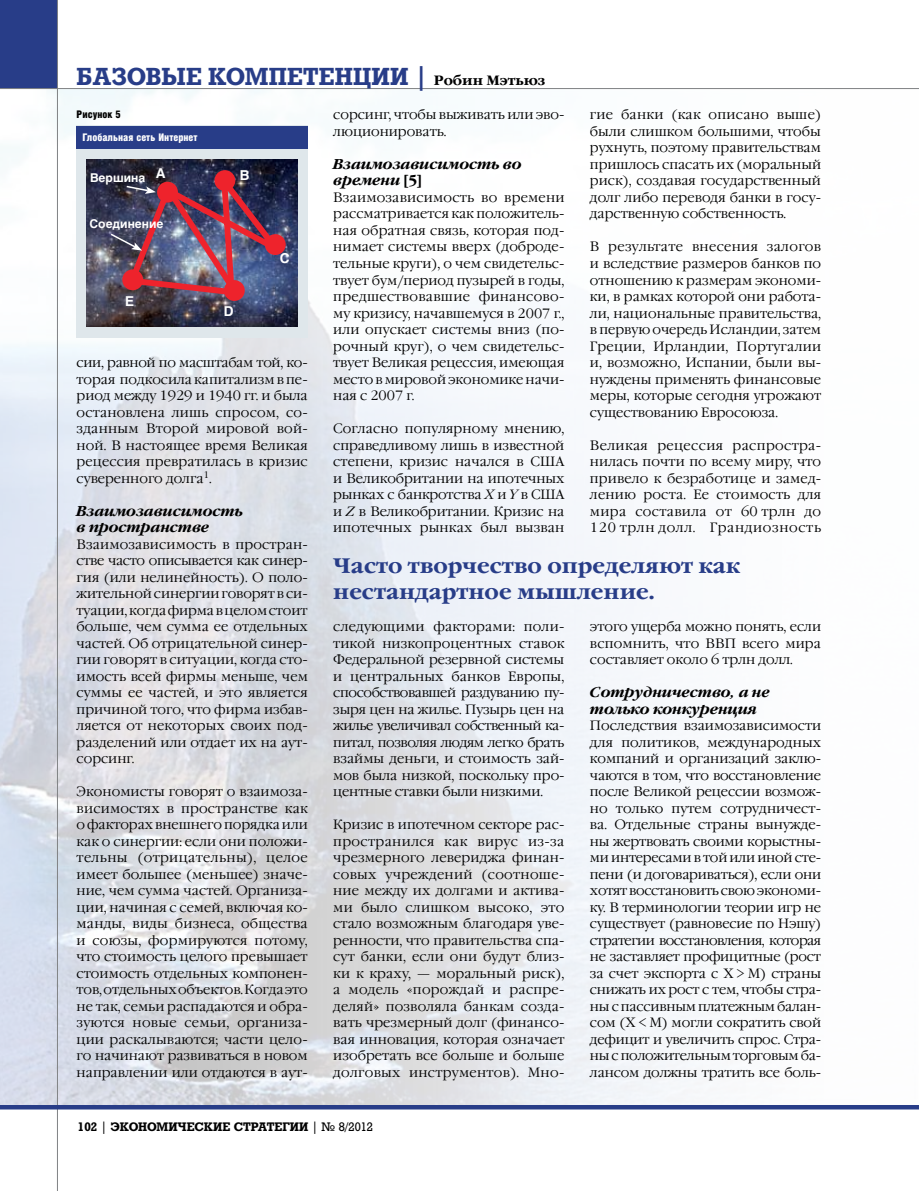
<style>
.page{position:relative;width:919px;height:1191px;background:#fff}
.page>*{position:absolute;margin:0;border:0;box-sizing:border-box;transform-origin:0 0}
.t1{font:700 24px "Rodeo";letter-spacing:.01em;color:#283d88}
.t2{font:700 21px/25.5px "Garamond C";color:#283d88}
.t3{font:italic 700 14.25px/16.5px "Garamond C";color:#000}
.t4{font:300 13.5px/16.5px "Garamond C";color:#000;text-align:justify}
.t5{font:700 13.5px "Helios";color:#fff}
.t6{font:700 12px "Rodeo";color:#000}
.t7{font:700 12px "Helios";color:#fff}
.t8{font:12px "Rodeo";color:#000}
.t9{font:900 10.5px "Helios Cond";color:#fff}
.t10{font:900 10.5px "Helios Cond";color:#000}
.s1{font-family:"Garamond C";font-size:13.5px;color:#000}
.s2{font-style:normal}
.s3{font-style:italic}
.s4{font-weight:400}
.s5{font-weight:700}
</style>
<div class="page">
<img style="left:0;top:89px;width:692px;height:1016px">
<div style="left:0;top:0;width:58px;height:89px;background:#283d88"></div>
<hr style="left:57px;top:0;width:1px;height:1191px;background:#808284">
<hr style="left:0;top:88px;width:918px;height:1px;background:#808284">
<hr style="left:0;top:1105px;width:918px;height:4px;background:#283d88">
<div style="left:77px;top:126px;width:231px;height:212px;background:#dfe7eb"></div>
<div style="left:77px;top:126px;width:231px;height:22px;background:#283d88"></div>
<img style="left:86px;top:159px;width:212px;height:167px">
<img style="left:109px;top:162px;width:188px;height:138px">
<h1 class="t1" style="left:77px;top:62px;width:470px">Базовые компетенции | <span class="s1">Робин Мэтьюз</span></h1>
<p class="t10" style="left:77px;top:108px;width:46px">Рисунок 5</p>
<p class="t9" style="left:83px;top:132px;width:116px">Глобальная сеть Интернет</p>
<p class="t5" style="left:156px;top:166px;width:11px">A</p>
<p class="t5" style="left:240px;top:167px;width:11px">B</p>
<p class="t7" style="left:90px;top:170px;width:57px">Вершина</p>
<p class="t7" style="left:89px;top:217px;width:75px">Соединение</p>
<p class="t5" style="left:125px;top:293px;width:11px">E</p>
<p class="t5" style="left:224px;top:303px;width:11px">D</p>
<p class="t5" style="left:280px;top:250px;width:11px">C</p>
<p class="t4" style="left:77px;top:355px;width:233px">сии, равной по масштабам той, ко&shy;торая подкосила капитализм в пе&shy;риод между 1929 и 1940 гг. и была остановлена лишь спросом, со&shy;зданным Второй мировой вой&shy;ной. В настоящее время Великая рецессия превратилась в кризис суверенного долга<sup>1</sup>.</p>
<p class="t3" style="left:77px;top:503px;width:168px">Взаимозависимость в пространстве</p>
<p class="t4" style="left:77px;top:536px;width:233px">Взаимозависимость в простран&shy;стве часто описывается как синер&shy;гия (или нелинейность). О поло&shy;жительной синергии говорят в си&shy;туации, когда фирма в целом стоит больше, чем сумма ее отдельных частей. Об отрицательной синер&shy;гии говорят в ситуации, когда сто&shy;имость всей фирмы меньше, чем суммы ее частей, и это является причиной того, что фирма избав&shy;ляется от некоторых своих под&shy;разделений или отдает их на аут&shy;сорсинг.</p>
<p class="t4" style="left:77px;top:784px;width:233px">Экономисты говорят о взаимоза&shy;висимостях в пространстве как о факторах внешнего порядка или как о синергии: если они положи&shy;тельны (отрицательны), целое имеет большее (меньшее) значе&shy;ние, чем сумма частей. Организа&shy;ции, начиная с семей, включая ко&shy;манды, виды бизнеса, общества и союзы, формируются потому, что стоимость целого превышает стоимость отдельных компонен&shy;тов, отдельных объектов. Когда это не так, семьи распадаются и обра&shy;зуются новые семьи, организа&shy;ции раскалываются; части цело&shy;го начинают развиваться в новом направлении или отдаются в аут-</p>
<p class="t4" style="left:333px;top:107px;width:233px">сорсинг, чтобы выживать или эво&shy;люционировать.</p>
<p class="t3" style="left:333px;top:157px;width:190px">Взаимозависимость во времени <span class="s2">[5]</span></p>
<p class="t4" style="left:333px;top:190px;width:233px">Взаимозависимость во времени рассматривается как положитель&shy;ная обратная связь, которая под&shy;нимает системы вверх (доброде&shy;тельные круги), о чем свидетельс&shy;твует бум/период пузырей в годы, предшествовавшие финансово&shy;му кризису, начавшемуся в 2007 г., или опускает системы вниз (по&shy;рочный круг), о чем свидетельс&shy;твует Великая рецессия, имеющая место в мировой экономике начи&shy;ная с 2007 г.</p>
<p class="t4" style="left:333px;top:421px;width:233px">Согласно популярному мнению, справедливому лишь в известной степени, кризис начался в США и Великобритании на ипотечных рынках с банкротства <span class="s3">X</span> и <span class="s3">Y</span> в США и <span class="s3">Z</span> в Великобритании. Кризис на ипотечных рынках был вызван</p>
<p class="t4" style="left:590px;top:107px;width:233px">гие банки (как описано выше) были слишком большими, чтобы рухнуть, поэтому правительствам пришлось спасать их (моральный риск), создавая государственный долг либо переводя банки в госу&shy;дарственную собственность.</p>
<p class="t4" style="left:590px;top:239px;width:233px">В результате внесения залогов и вследствие размеров банков по отношению к размерам экономи&shy;ки, в рамках которой они работа&shy;ли, национальные правительства, в первую очередь Исландии, затем Греции, Ирландии, Португалии и, возможно, Испании, были вы&shy;нуждены применять финансовые меры, которые сегодня угрожают существованию Евросоюза.</p>
<p class="t4" style="left:590px;top:437px;width:233px">Великая рецессия распростра&shy;нилась почти по всему миру, что привело к безработице и замед&shy;лению роста. Ее стоимость для мира составила от 60 трлн до 120 трлн долл. Грандиозность</p>
<h2 class="t2" style="left:333px;top:553px;width:408px">Часто творчество определяют как нестандартное мышление.</h2>
<p class="t4" style="left:333px;top:619px;width:233px">следующими факторами: поли&shy;тикой низкопроцентных ставок Федеральной резервной системы и центральных банков Европы, способствовавшей раздуванию пу&shy;зыря цен на жилье. Пузырь цен на жилье увеличивал собственный ка&shy;питал, позволяя людям легко брать взаймы деньги, и стоимость зай&shy;мов была низкой, поскольку про&shy;центные ставки были низкими.</p>
<p class="t4" style="left:333px;top:817px;width:233px">Кризис в ипотечном секторе рас&shy;пространился как вирус из-за чрезмерного левериджа финан&shy;совых учреждений (соотноше&shy;ние между их долгами и актива&shy;ми было слишком высоко, это стало возможным благодаря уве&shy;ренности, что правительства спа&shy;сут банки, если они будут близ&shy;ки к краху, — моральный риск), а модель «порождай и распре&shy;деляй» позволяла банкам созда&shy;вать чрезмерный долг (финансо&shy;вая инновация, которая означает изобретать все больше и больше долговых инструментов). Мно-</p>
<p class="t4" style="left:590px;top:619px;width:232px">этого ущерба можно понять, если вспомнить, что ВВП всего мира составляет около 6 трлн долл.</p>
<p class="t3" style="left:590px;top:685px;width:181px">Сотрудничество, а не только конкуренция</p>
<p class="t4" style="left:590px;top:718px;width:233px">Последствия взаимозависимости для политиков, международных компаний и организаций заклю&shy;чаются в том, что восстановление после Великой рецессии возмож&shy;но только путем сотрудничест&shy;ва. Отдельные страны вынужде&shy;ны жертвовать своими корыстны&shy;ми интересами в той или иной сте&shy;пени (и договариваться), если они хотят восстановить свою экономи&shy;ку. В терминологии теории игр не существует (равновесие по Нэшу) стратегии восстановления, которая не заставляет профицитные (рост за счет экспорта с X &gt; М) страны снижать их рост с тем, чтобы стра&shy;ны с пассивным платежным балан&shy;сом (X &lt; М) могли сократить свой дефицит и увеличить спрос. Стра&shy;ны с положительным торговым ба&shy;лансом должны тратить все боль-</p>
<p class="t6" style="left:78px;top:1119px;width:53px">102 <span class="s4">|</span> ЭКОНОМ</p>
<p class="t6" style="left:168px;top:1119px;width:28px">ИЧЕСК</p>
<p class="t6" style="left:213px;top:1119px;width:30px">ИЕ СТР</p>
<p class="t8" style="left:258px;top:1120px;width:117px"><span class="s5">АТЕГИИ</span> | № 8/2012</p>
</div>
